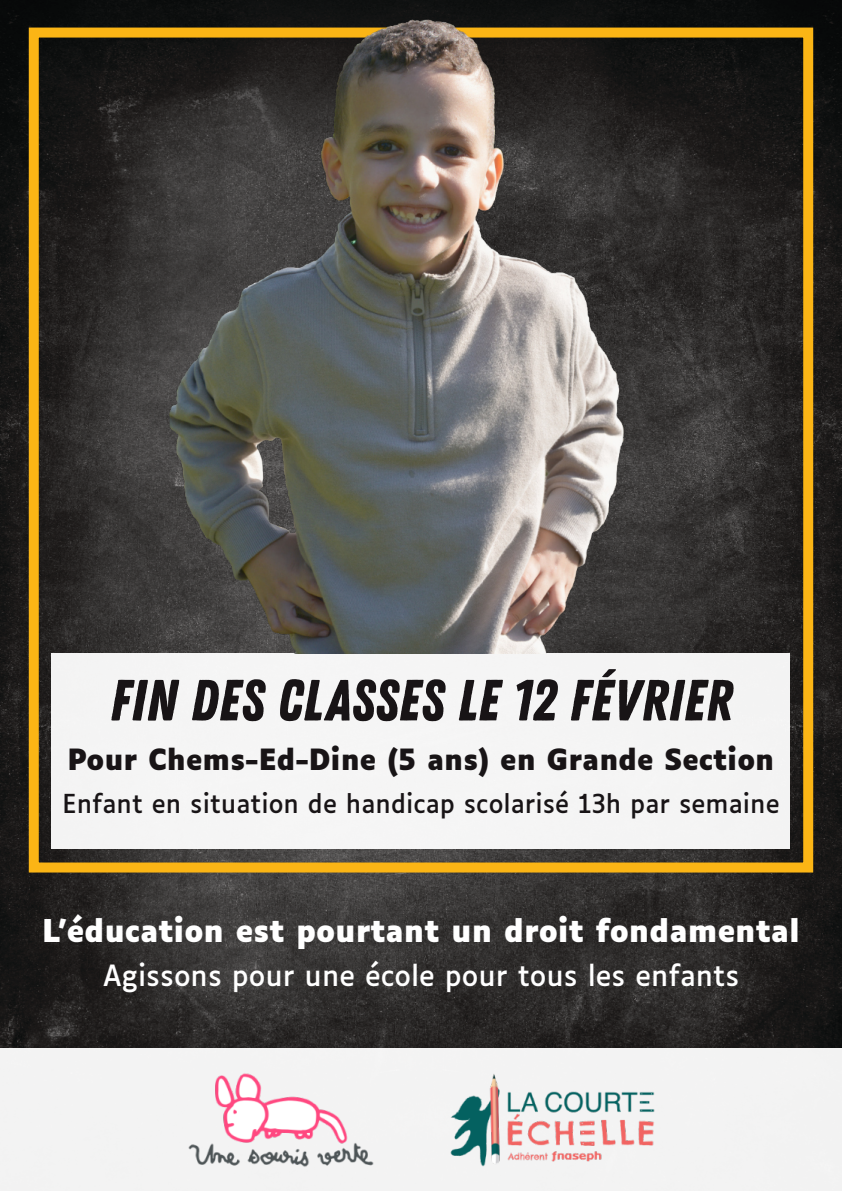
<style>
.page{position:relative;width:842px;height:1191px;background:#fff}
.page>*{position:absolute;margin:0;border:0;box-sizing:border-box;transform-origin:0 0}
.t1{font:58px "Zing Rust Demo Base";color:#181416}
.t2{font:700 30px "Luciole";color:#fff}
.t3{font:700 28px "Luciole";color:#181416}
.t4{font:28px "Luciole";color:#fff}
.t5{font:25px "Luciole";color:#181416}
</style>
<div class="page">
<img style="left:0;top:0;width:842px;height:1048px">
<div style="left:29px;top:28px;width:784px;height:844px;border:10px solid #fbb515"></div>
<div style="left:0;top:1048px;width:842px;height:143px;background:#f3f3f3"></div>
<div style="left:52px;top:653px;width:738px;height:195px;background:#f5f5f5"></div>
<img style="left:188px;top:1073px;width:186px;height:94px">
<img style="left:450px;top:1074px;width:205px;height:93px">
<img style="left:169px;top:0;width:462px;height:653px">
<h1 class="t1" style="left:110px;top:666px;width:624px">FIN DES CLASSES LE 12 FÉVRIER</h1>
<p class="t3" style="left:68px;top:748px;width:708px">Pour Chems-Ed-Dine (5 ans) en Grande Section</p>
<p class="t5" style="left:62px;top:793px;width:719px">Enfant en situation de handicap scolarisé 13h par semaine</p>
<p class="t2" style="left:42px;top:918px;width:759px">L’éducation est pourtant un droit fondamental</p>
<p class="t4" style="left:103px;top:964px;width:638px">Agissons pour une école pour tous les enfants</p>
</div>
